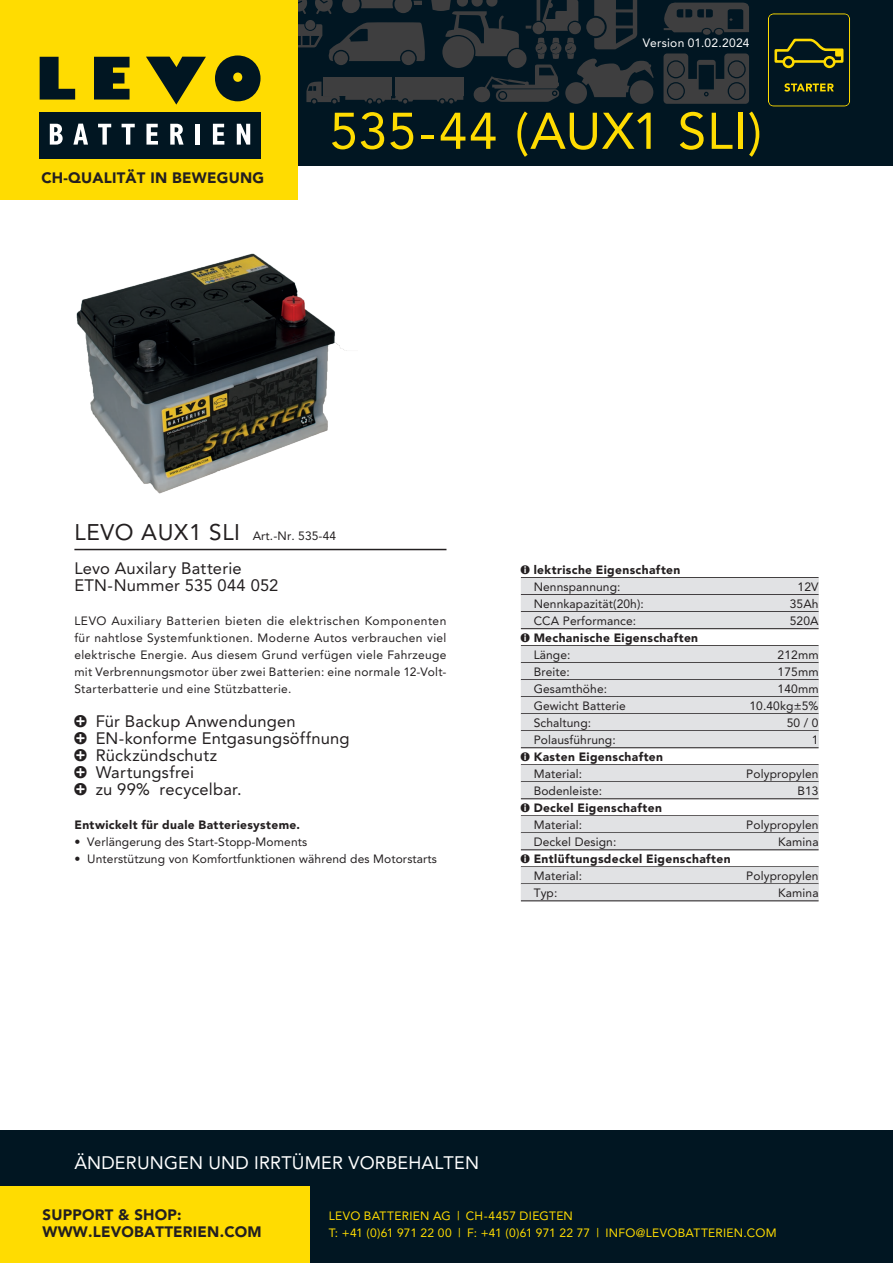
<style>
.page{position:relative;width:893px;height:1263px;background:#fff}
.page>*{position:absolute;margin:0;border:0;box-sizing:border-box;transform-origin:0 0}
.t1{font:51px "Avenir Levo";letter-spacing:.015em;color:#ffdc01}
.t2{font:18px "Avenir Levo";letter-spacing:.01em;color:#fff}
.t3{font:16.5px/17px "Avenir Levo";letter-spacing:.015em;color:#231f20}
.t4{font:900 15px/17px "Avenir Levo";letter-spacing:.015em;color:#231f20}
.t5{font:12px/17px "Avenir Levo";letter-spacing:.01em;color:#231f20;text-align:justify}
.t6{font:900 12px "Avenir Levo";letter-spacing:.03em;color:#231f20}
.t7{font:12px/17px "Avenir Levo";letter-spacing:.015em;color:#ffdc01}
.t8{font:12px "Avenir Levo";letter-spacing:.02em;color:#fff}
.s1{font-size:22.5px}
</style>
<div class="page">
<div style="left:0;top:0;width:893px;height:166px;background:#011622"></div>
<svg style="left:663px;top:2px;width:86px;height:30px"></svg>
<div style="left:715px;top:29px;width:8px;height:6px;background:#3e3e3f;border-radius:50%"></div>
<div style="left:703px;top:29px;width:8px;height:6px;background:#3e3e3f;border-radius:50%"></div>
<svg style="left:663px;top:53px;width:86px;height:51px"></svg>
<hr style="left:521px;top:577px;width:298px;height:1px;background:#231f20">
<div style="left:521px;top:578px;width:298px;height:17px;background:#e1e2e4"></div>
<hr style="left:521px;top:594px;width:298px;height:1px;background:#231f20">
<div style="left:521px;top:595px;width:298px;height:17px;background:#e1e2e4"></div>
<hr style="left:521px;top:611px;width:298px;height:1px;background:#231f20">
<div style="left:521px;top:612px;width:298px;height:17px;background:#e1e2e4"></div>
<hr style="left:521px;top:628px;width:298px;height:1px;background:#231f20">
<hr style="left:521px;top:645px;width:298px;height:1px;background:#231f20">
<div style="left:521px;top:646px;width:298px;height:17px;background:#e1e2e4"></div>
<hr style="left:521px;top:662px;width:298px;height:1px;background:#231f20">
<div style="left:521px;top:663px;width:298px;height:17px;background:#e1e2e4"></div>
<hr style="left:521px;top:679px;width:298px;height:1px;background:#231f20">
<div style="left:521px;top:680px;width:298px;height:17px;background:#e1e2e4"></div>
<hr style="left:521px;top:696px;width:298px;height:1px;background:#231f20">
<div style="left:521px;top:697px;width:298px;height:17px;background:#e1e2e4"></div>
<hr style="left:521px;top:713px;width:298px;height:1px;background:#231f20">
<div style="left:521px;top:714px;width:298px;height:17px;background:#e1e2e4"></div>
<hr style="left:521px;top:730px;width:298px;height:1px;background:#231f20">
<div style="left:521px;top:731px;width:298px;height:17px;background:#e1e2e4"></div>
<hr style="left:521px;top:747px;width:298px;height:1px;background:#231f20">
<hr style="left:521px;top:764px;width:298px;height:1px;background:#231f20">
<div style="left:521px;top:765px;width:298px;height:17px;background:#e1e2e4"></div>
<hr style="left:521px;top:781px;width:298px;height:1px;background:#231f20">
<div style="left:521px;top:782px;width:298px;height:17px;background:#e1e2e4"></div>
<hr style="left:521px;top:798px;width:298px;height:1px;background:#231f20">
<hr style="left:521px;top:815px;width:298px;height:1px;background:#231f20">
<div style="left:521px;top:816px;width:298px;height:17px;background:#e1e2e4"></div>
<hr style="left:521px;top:832px;width:298px;height:1px;background:#231f20">
<div style="left:521px;top:833px;width:298px;height:17px;background:#e1e2e4"></div>
<hr style="left:521px;top:849px;width:298px;height:1px;background:#231f20">
<hr style="left:521px;top:866px;width:298px;height:1px;background:#231f20">
<div style="left:521px;top:867px;width:298px;height:17px;background:#e1e2e4"></div>
<hr style="left:521px;top:883px;width:298px;height:1px;background:#231f20">
<div style="left:521px;top:884px;width:298px;height:17px;background:#e1e2e4"></div>
<hr style="left:521px;top:900px;width:298px;height:1px;background:#231f20">
<hr style="left:74px;top:549px;width:372px;height:1px;background:#231f20">
<img style="left:76px;top:253px;width:271px;height:241px">
<svg style="left:768px;top:13px;width:82px;height:94px"></svg>
<div style="left:784px;top:57px;width:9px;height:10px;background:#011622;border-radius:50%"></div>
<div style="left:782px;top:56px;width:13px;height:12px;border:3px solid #ffdc01;border-radius:50%"></div>
<div style="left:825px;top:57px;width:9px;height:10px;background:#011622;border-radius:50%"></div>
<div style="left:823px;top:56px;width:12px;height:12px;border:3px solid #ffdc01;border-radius:50%"></div>
<div style="left:0;top:1131px;width:893px;height:132px;background:#011622"></div>
<div style="left:0;top:0;width:298px;height:200px;background:#ffdc01"></div>
<div style="left:39px;top:112px;width:222px;height:46px;background:#011622"></div>
<svg style="left:50px;top:124px;width:13px;height:21px"></svg>
<svg style="left:73px;top:124px;width:15px;height:21px"></svg>
<svg style="left:98px;top:124px;width:13px;height:21px"></svg>
<svg style="left:146px;top:124px;width:12px;height:21px"></svg>
<svg style="left:170px;top:124px;width:14px;height:21px"></svg>
<div style="left:195px;top:124px;width:5px;height:21px;background:#fff"></div>
<svg style="left:213px;top:124px;width:11px;height:21px"></svg>
<svg style="left:237px;top:124px;width:13px;height:21px"></svg>
<svg style="left:40px;top:57px;width:35px;height:43px"></svg>
<svg style="left:215px;top:0;width:439px;height:104px"></svg>
<svg style="left:94px;top:57px;width:36px;height:43px;background:#2c371c"></svg>
<svg style="left:146px;top:57px;width:60px;height:48px"></svg>
<svg style="left:122px;top:124px;width:13px;height:21px"></svg>
<div style="left:0;top:1186px;width:310px;height:77px;background:#ffdc01"></div>
<p class="t8" style="left:643px;top:36px;width:108px">Version 01.02.2024</p>
<p class="t4" style="left:41px;top:169px;width:224px">CH-QUALITÄT IN BEWEGUNG</p>
<h1 class="t1" style="left:330px;top:101px;width:434px">535-44 (AUX1 SLI)</h1>
<p class="t5" style="left:74px;top:527px;width:263px"><span class="s1">LEVO AUX1 SLI</span> Art.-Nr. 535-44</p>
<h3 class="t3" style="left:74px;top:560px;width:206px">Levo Auxilary Batterie<br>ETN-Nummer 535 044 052</h3>
<p class="t5" style="left:74px;top:612px;width:374px">LEVO Auxiliary Batterien bieten die elektrischen Komponenten für nahtlose Systemfunktionen. Moderne Autos verbrauchen viel elektrische Energie. Aus diesem Grund verfügen viele Fahrzeuge mit Verbrennungsmotor über zwei Batterien: eine normale 12-Volt-Starterbatterie und eine Stützbatterie.</p>
<h3 class="t3" style="left:74px;top:713px;width:277px">å Für Backup Anwendungen<br>å EN-konforme Entgasungsöffnung å Rückzündschutz<br>å Wartungsfrei<br>å zu 99% recycelbar.</h3>
<p class="t6" style="left:74px;top:818px;width:227px">Entwickelt für duale Batteriesysteme.</p>
<p class="t5" style="left:74px;top:834px;width:234px">• Verlängerung des Start-Stopp-Moments</p>
<p class="t5" style="left:74px;top:851px;width:364px">• Unterstützung von Komfortfunktionen während des Motorstarts</p>
<p class="t6" style="left:521px;top:563px;width:161px">ê lektrische Eigenschaften</p>
<p class="t5" style="left:534px;top:578px;width:88px">Nennspannung:</p>
<p class="t5" style="left:798px;top:578px;width:22px">12V</p>
<p class="t5" style="left:534px;top:595px;width:112px">Nennkapazität(20h):</p>
<p class="t5" style="left:790px;top:595px;width:30px">35Ah</p>
<p class="t5" style="left:534px;top:612px;width:104px">CCA Performance:</p>
<p class="t5" style="left:790px;top:612px;width:30px">520A</p>
<p class="t6" style="left:521px;top:631px;width:179px">ê Mechanische Eigenschaften</p>
<p class="t5" style="left:534px;top:646px;width:38px">Länge:</p>
<p class="t5" style="left:778px;top:646px;width:42px">212mm</p>
<p class="t5" style="left:534px;top:663px;width:38px">Breite:</p>
<p class="t5" style="left:778px;top:663px;width:42px">175mm</p>
<p class="t5" style="left:534px;top:680px;width:75px">Gesamthöhe:</p>
<p class="t5" style="left:778px;top:680px;width:42px">140mm</p>
<p class="t5" style="left:534px;top:697px;width:94px">Gewicht Batterie</p>
<p class="t5" style="left:749px;top:697px;width:71px">10.40kg±5%</p>
<p class="t5" style="left:534px;top:714px;width:59px">Schaltung:</p>
<p class="t5" style="left:787px;top:714px;width:33px">50 / 0</p>
<p class="t5" style="left:534px;top:731px;width:84px">Polausführung:</p>
<p class="t5" style="left:812px;top:731px;width:8px">1</p>
<p class="t6" style="left:521px;top:750px;width:144px">ê Kasten Eigenschaften</p>
<p class="t5" style="left:534px;top:765px;width:50px">Material:</p>
<p class="t5" style="left:746px;top:765px;width:74px">Polypropylen</p>
<p class="t5" style="left:534px;top:782px;width:70px">Bodenleiste:</p>
<p class="t5" style="left:797px;top:782px;width:23px">B13</p>
<p class="t6" style="left:521px;top:801px;width:142px">ê Deckel Eigenschaften</p>
<p class="t5" style="left:534px;top:816px;width:50px">Material:</p>
<p class="t5" style="left:746px;top:816px;width:74px">Polypropylen</p>
<p class="t5" style="left:534px;top:833px;width:84px">Deckel Design:</p>
<p class="t5" style="left:778px;top:833px;width:42px">Kamina</p>
<p class="t6" style="left:521px;top:852px;width:211px">ê Entlüftungsdeckel Eigenschaften</p>
<p class="t5" style="left:534px;top:867px;width:50px">Material:</p>
<p class="t5" style="left:746px;top:867px;width:74px">Polypropylen</p>
<p class="t5" style="left:534px;top:884px;width:25px">Typ:</p>
<p class="t5" style="left:778px;top:884px;width:42px">Kamina</p>
<h2 class="t2" style="left:74px;top:1153px;width:406px">ÄNDERUNGEN UND IRRTÜMER VORBEHALTEN</h2>
<p class="t4" style="left:43px;top:1206px;width:221px">SUPPORT &amp; SHOP:<br>WWW.LEVOBATTERIEN.COM</p>
<p class="t7" style="left:329px;top:1208px;width:449px">LEVO BATTERIEN AG | CH-4457 DIEGTEN<br>T: +41 (0)61 971 22 00 | F: +41 (0)61 971 22 77 | INFO@LEVOBATTERIEN.COM</p>
</div>
